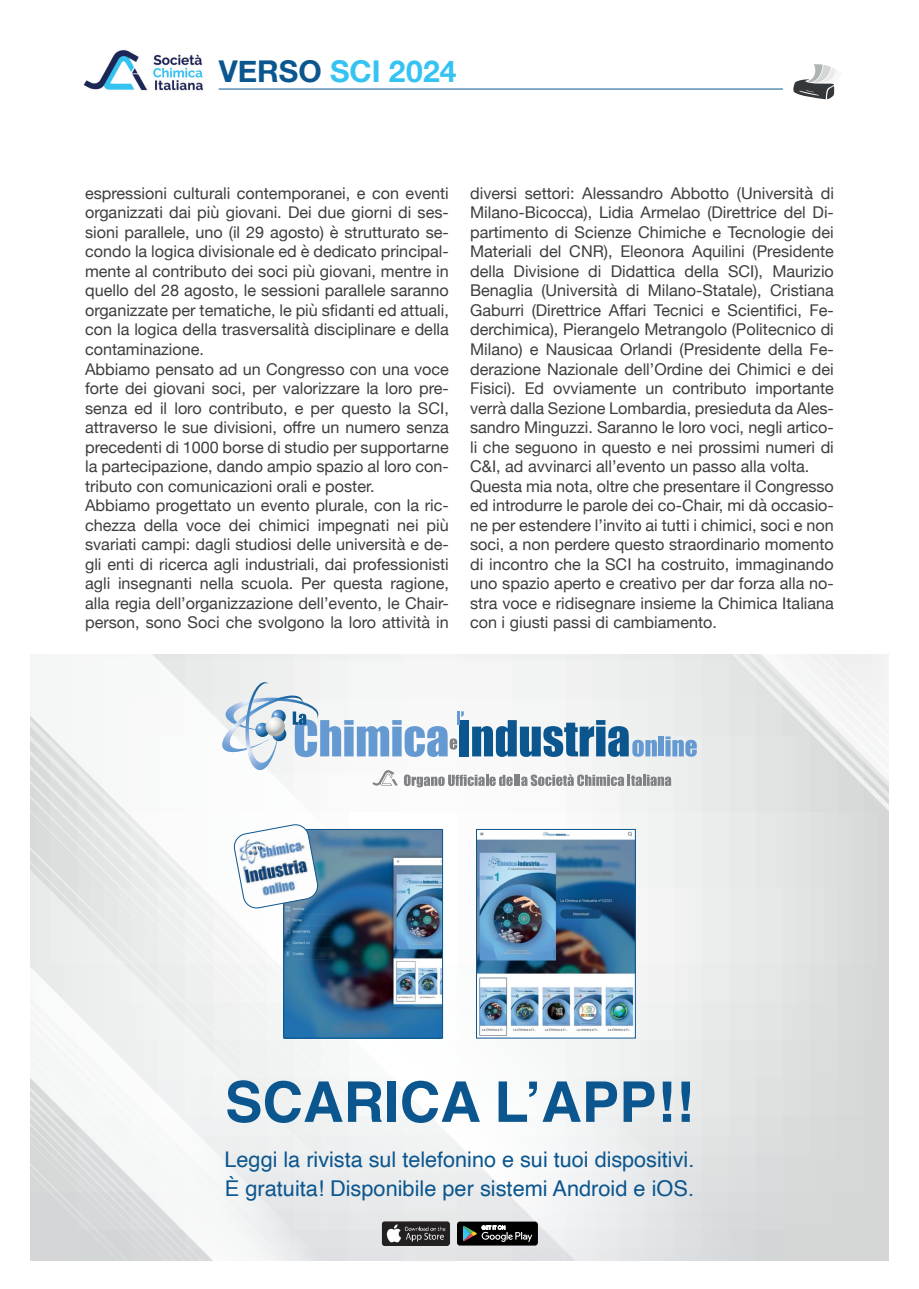
<style>
.page{position:relative;width:919px;height:1289px;background:#fff}
.page>*{position:absolute;margin:0;border:0;box-sizing:border-box;transform-origin:0 0}
.t1{font:700 56.1px "Helvetica";color:#0b568e}
.t2{font:700 30px "Helvetica Neue";letter-spacing:.005em;color:#35c3f2}
.t3{font:21.75px "Helvetica";color:#0b568e}
.t4{font:21.6px "Helvetica";color:#0b568e}
.Body_Text_2{font:16.2px/19.5px "Helvetica Neue";color:#3e3e3f;text-align:justify}
.s1{color:#0b568e}
</style>
<div class="page">
<hr style="left:219px;top:89px;width:563px;height:1px;background:#0b568e">
<img style="left:83px;top:50px;width:120px;height:41px">
<svg style="left:793px;top:64px;width:43px;height:35px"></svg>
<svg style="left:31px;top:718px;width:848px;height:542px"></svg>
<svg style="left:31px;top:734px;width:833px;height:526px"></svg>
<svg style="left:31px;top:749px;width:818px;height:511px"></svg>
<svg style="left:31px;top:764px;width:802px;height:496px"></svg>
<svg style="left:31px;top:779px;width:787px;height:481px"></svg>
<svg style="left:31px;top:815px;width:751px;height:445px"></svg>
<svg style="left:31px;top:829px;width:737px;height:431px"></svg>
<svg style="left:31px;top:935px;width:634px;height:325px"></svg>
<svg style="left:31px;top:1055px;width:512px;height:205px"></svg>
<svg style="left:31px;top:1064px;width:503px;height:196px"></svg>
<svg style="left:31px;top:1073px;width:494px;height:187px"></svg>
<svg style="left:31px;top:1082px;width:485px;height:178px"></svg>
<svg style="left:31px;top:1092px;width:476px;height:168px"></svg>
<svg style="left:31px;top:1101px;width:467px;height:159px"></svg>
<svg style="left:31px;top:1110px;width:458px;height:150px"></svg>
<svg style="left:31px;top:1131px;width:436px;height:129px"></svg>
<svg style="left:31px;top:1140px;width:428px;height:120px"></svg>
<svg style="left:31px;top:1222px;width:343px;height:38px"></svg>
<svg style="left:420px;top:787px;width:468px;height:28px"></svg>
<svg style="left:432px;top:787px;width:456px;height:16px"></svg>
<svg style="left:444px;top:787px;width:444px;height:4px"></svg>
<img style="left:478px;top:831px;width:155px;height:205px">
<div style="left:476px;top:829px;width:159px;height:209px;border:1px solid #0b568e"></div>
<img style="left:285px;top:831px;width:155px;height:205px">
<div style="left:283px;top:829px;width:159px;height:209px;border:1px solid #0b568e"></div>
<svg style="left:232px;top:822px;width:87px;height:87px"></svg>
<svg style="left:218px;top:654px;width:670px;height:133px"></svg>
<div style="left:457px;top:1221px;width:81px;height:24px;background:#000001;border-radius:3px"></div>
<svg style="left:463px;top:1225px;width:69px;height:16px"></svg>
<img style="left:381px;top:1221px;width:69px;height:24px">
<h2 class="t2" style="left:219px;top:48px;width:239px"><span class="s1">VERSO</span> SCI 2024</h2>
<p class="Body_Text_2" style="left:85px;top:184px;width:365px">espressioni culturali contemporanei, e con eventi organizzati dai più giovani. Dei due giorni di ses&shy;sioni parallele, uno (il 29 agosto) è strutturato se&shy;condo la logica divisionale ed è dedicato principal&shy;mente al contributo dei soci più giovani, mentre in quello del 28 agosto, le sessioni parallele saranno organizzate per tematiche, le più sfidanti ed attuali, con la logica della trasversalità disciplinare e della contaminazione.</p>
<p class="Body_Text_2" style="left:85px;top:360px;width:365px">Abbiamo pensato ad un Congresso con una voce forte dei giovani soci, per valorizzare la loro pre&shy;senza ed il loro contributo, e per questo la SCI, attraverso le sue divisioni, offre un numero senza precedenti di 1000 borse di studio per supportarne la partecipazione, dando ampio spazio al loro con&shy;tributo con comunicazioni orali e poster.</p>
<p class="Body_Text_2" style="left:85px;top:496px;width:365px">Abbiamo progettato un evento plurale, con la ric&shy;chezza della voce dei chimici impegnati nei più svariati campi: dagli studiosi delle università e de&shy;gli enti di ricerca agli industriali, dai professionisti agli insegnanti nella scuola. Per questa ragione, alla regia dell’organizzazione dell’evento, le Chair&shy;person, sono Soci che svolgono la loro attività in</p>
<p class="Body_Text_2" style="left:470px;top:184px;width:365px">diversi settori: Alessandro Abbotto (Università di Milano-Bicocca), Lidia Armelao (Direttrice del Di&shy;partimento di Scienze Chimiche e Tecnologie dei Materiali del CNR), Eleonora Aquilini (Presidente della Divisione di Didattica della SCI), Maurizio Benaglia (Università di Milano-Statale), Cristiana Gaburri (Direttrice Affari Tecnici e Scientifici, Fe&shy;derchimica), Pierangelo Metrangolo (Politecnico di Milano) e Nausicaa Orlandi (Presidente della Fe&shy;derazione Nazionale dell’Ordine dei Chimici e dei Fisici). Ed ovviamente un contributo importante verrà dalla Sezione Lombardia, presieduta da Ales&shy;sandro Minguzzi. Saranno le loro voci, negli artico&shy;li che seguono in questo e nei prossimi numeri di C&amp;I, ad avvinarci all’evento un passo alla volta.</p>
<p class="Body_Text_2" style="left:470px;top:477px;width:365px">Questa mia nota, oltre che presentare il Congresso ed introdurre le parole dei co-Chair, mi dà occasio&shy;ne per estendere l’invito ai tutti i chimici, soci e non soci, a non perdere questo straordinario momento di incontro che la SCI ha costruito, immaginando uno spazio aperto e creativo per dar forza alla no&shy;stra voce e ridisegnare insieme la Chimica Italiana con i giusti passi di cambiamento.</p>
<p class="t1" style="left:225px;top:1056px;width:470px">SCARICA L’APP!!</p>
<p class="t4" style="left:224px;top:1142px;width:471px">Leggi la rivista sul telefonino e sui tuoi dispositivi.</p>
<p class="t3" style="left:225px;top:1171px;width:470px">È gratuita! Disponibile per sistemi Android e iOS.</p>
</div>
